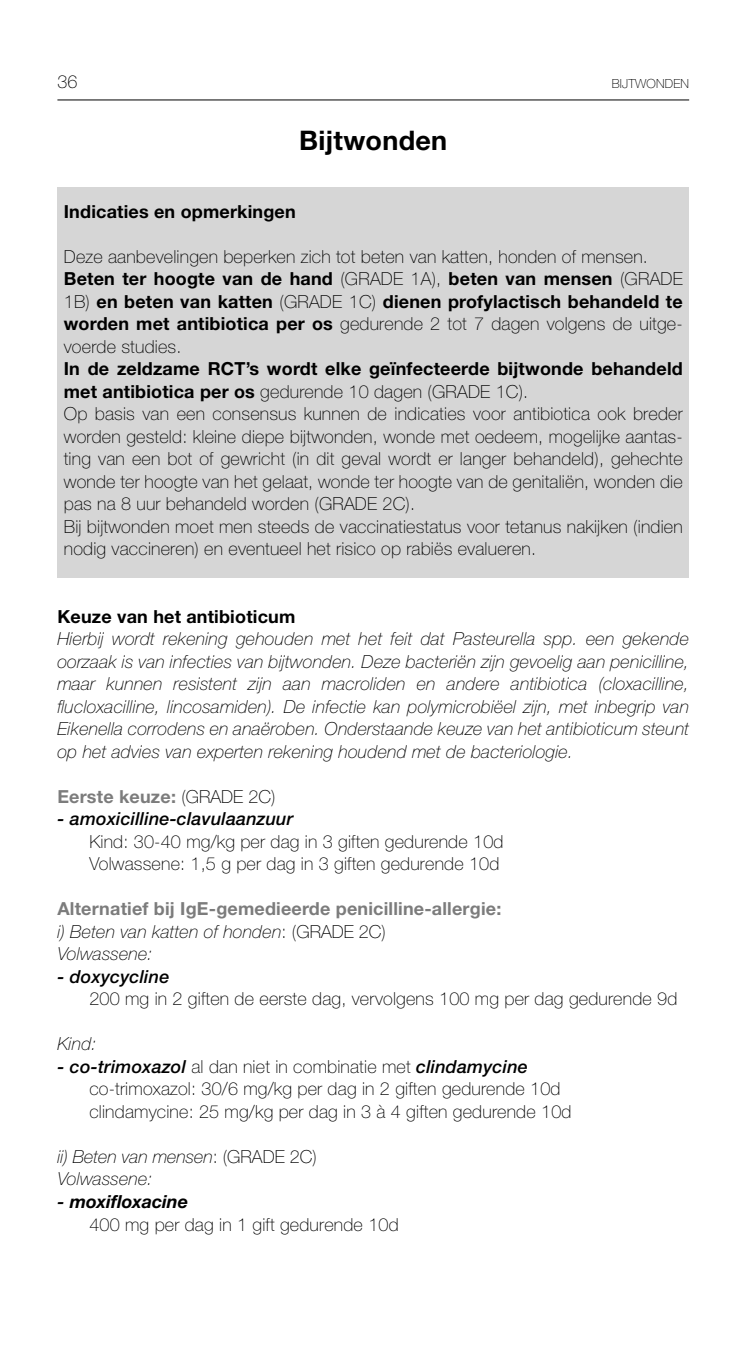
<style>
.page{position:relative;width:753px;height:1359px;background:#fff}
.page>*{position:absolute;margin:0;border:0;box-sizing:border-box;transform-origin:0 0}
.t1{font:700 27px "Helvetica Neue LT Std";color:#000}
.t2{font:100 18px/22.5px "Helvetica Neue LT Std";letter-spacing:.01em;color:#000}
.t3{font:italic 100 18px/22.5px "Helvetica Neue LT Std";letter-spacing:.01em;color:#000;text-align:justify}
.t4{font:700 18px/22.5px "Helvetica Neue LT Std";color:#7c7c7c}
.t5{font:700 18px "Helvetica Neue LT Std";color:#000}
.t6{font:italic 500 18px "Helvetica Neue LT Std";letter-spacing:.01em;color:#000}
.t7{font:100 12.6px "Helvetica Neue LT Std";letter-spacing:.015em;color:#000}
.s1{font-weight:700}
.s2{font-weight:100;color:#000}
.s3{font-weight:100;font-style:italic;color:#000}
.s4{font-weight:500;font-style:italic}
.s5{font-style:normal}
.s6{font-weight:700;font-style:italic}
</style>
<div class="page">
<hr style="left:57px;top:100px;width:632px;height:1px;background:#000">
<div style="left:57px;top:188px;width:632px;height:390px;background:#d6d6d6"></div>
<p class="t2" style="left:57px;top:70px;width:22px">36</p>
<p class="t7" style="left:611px;top:76px;width:79px">BIJTWONDEN</p>
<h1 class="t1" style="left:299px;top:124px;width:149px">Bijtwonden</h1>
<p class="t5" style="left:64px;top:200px;width:233px">Indicaties en opmerkingen</p>
<p class="t2" style="left:64px;top:245px;width:620px">Deze aanbevelingen beperken zich tot beten van katten, honden of mensen.<br><span class="s1">Beten ter hoogte van de hand</span> (GRADE 1A), <span class="s1">beten van mensen</span> (GRADE 1B) <span class="s1">en beten van katten</span> (GRADE 1C) <span class="s1">dienen profylactisch behandeld te worden met antibiotica per os</span> gedurende 2 tot 7 dagen volgens de uitge&shy;voerde studies.</p>
<p class="t5" style="left:64px;top:358px;width:157px">In de zeldzame RCT</p>
<p class="t2" style="left:64px;top:357px;width:620px;text-indent:182px"><span class="s1">’s wordt elke geïnfecteerde bijtwonde behandeld met antibiotica per os</span> gedurende 10 dagen (GRADE 1C).<br>Op basis van een consensus kunnen de indicaties voor antibiotica ook breder worden gesteld: kleine diepe bijtwonden, wonde met oedeem, mogelijke aantas&shy;ting van een bot of gewricht (in dit geval wordt er langer behandeld), gehechte wonde ter hoogte van het gelaat, wonde ter hoogte van de genitaliën, wonden die pas na 8 uur behandeld worden (GRADE 2C).<br>Bij bijtwonden moet men steeds de vaccinatiestatus voor tetanus nakijken (indien nodig vaccineren) en eventueel het risico op rabiës evalueren.</p>
<p class="t5" style="left:57px;top:605px;width:239px">Keuze van het antibioticum</p>
<p class="t3" style="left:57px;top:627px;width:633px">Hierbij wordt rekening gehouden met het feit dat Pasteurella spp. een gekende oorzaak is van infecties van bijtwonden. Deze bacteriën zijn gevoelig aan penicilline, maar kunnen resistent zijn aan macroliden en andere antibiotica (cloxacilline, flucloxacilline, lincosamiden). De infectie kan polymicrobiëel zijn, met inbegrip van Eikenella corrodens en anaëroben. Onderstaande keuze van het antibioticum steunt op het advies van experten rekening houdend met de bacteriologie.</p>
<p class="t4" style="left:57px;top:784px;width:219px">Eerste keuze: <span class="s2">(GRADE 2C)</span></p>
<p class="t6" style="left:57px;top:808px;width:237px">- amoxicilline-clavulaanzuur</p>
<p class="t2" style="left:89px;top:830px;width:416px">Kind: 30-40 mg/kg per dag in 3 giften gedurende 10d<br>Volwassene: 1,5 g per dag in 3 giften gedurende 10d</p>
<p class="t4" style="left:57px;top:897px;width:445px">Alternatief bij IgE-gemedieerde penicilline-allergie: <span class="s3">i) Beten van katten of honden</span><span class="s2">: (GRADE 2C)<br></span><span class="s3">Volwassene:</span></p>
<p class="t6" style="left:57px;top:966px;width:113px">- doxycycline</p>
<p class="t2" style="left:89px;top:987px;width:589px">200 mg in 2 giften de eerste dag, vervolgens 100 mg per dag gedurende 9d</p>
<p class="t3" style="left:57px;top:1032px;width:41px">Kind:</p>
<p class="t2" style="left:89px;top:1055px;width:483px;text-indent:-32px"><span class="s4">- co-trimoxazol</span> al dan niet in combinatie met <span class="s4">clindamycine </span>co-trimoxazol: 30/6 mg/kg per dag in 2 giften gedurende 10d clindamycine: 25 mg/kg per dag in 3 à 4 giften gedurende 10d</p>
<p class="t3" style="left:57px;top:1145px;width:261px">ii) Beten van mensen<span class="s5">: (GRADE 2C)<br></span>Volwassene:</p>
<p class="t2" style="left:89px;top:1190px;width:311px;text-indent:-32px"><span class="s4">-</span> <span class="s6">moxifloxacine<br></span>400 mg per dag in 1 gift gedurende 10d</p>
</div>
